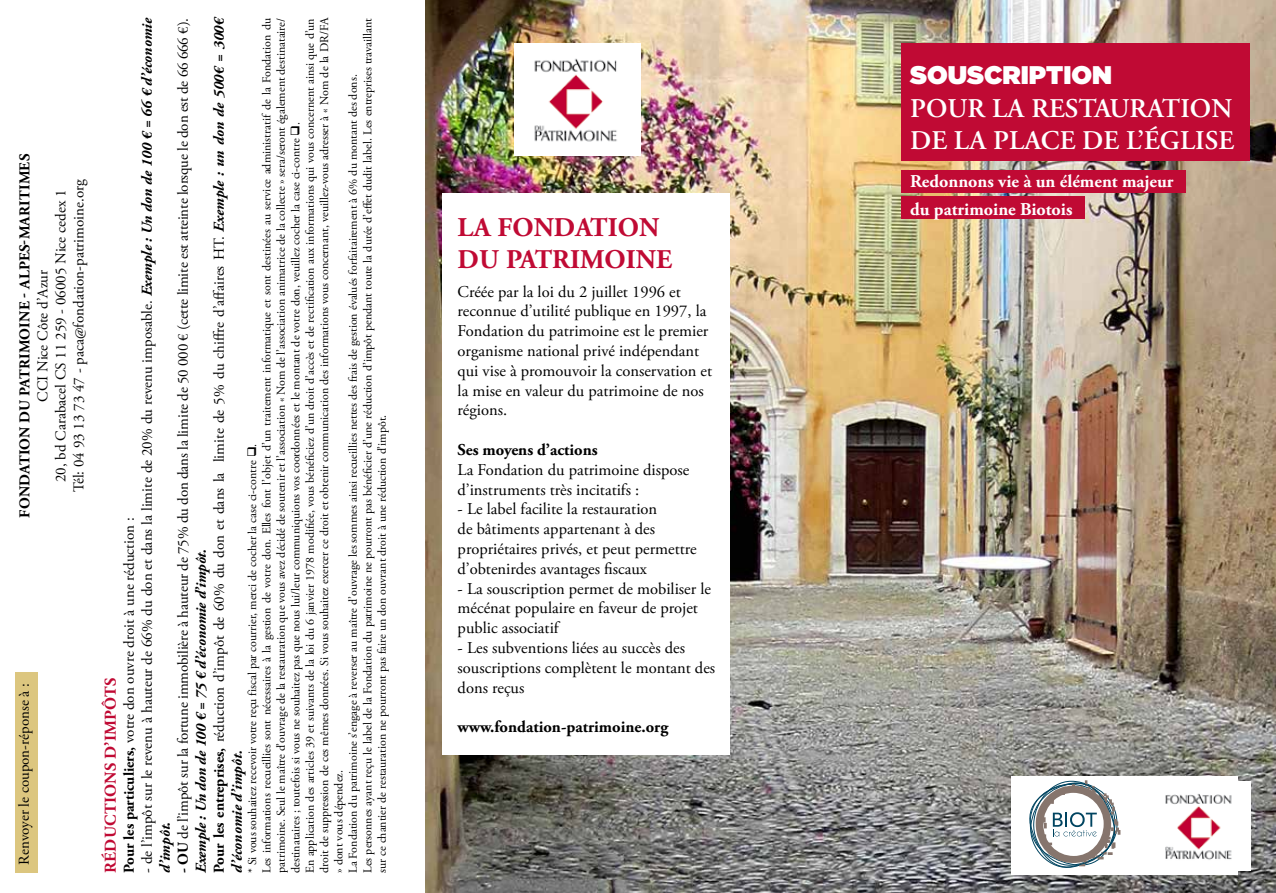
<style>
.page{position:relative;width:1276px;height:893px;background:#fff}
.page>*{position:absolute;margin:0;border:0;box-sizing:border-box;transform-origin:0 0}
.t1{font:600 27px/32.4px "Adobe Garamond";color:#fff}
.t2{font:700 27px/32.4px "Adobe Garamond";color:#c00a34}
.t3{font:900 25.5px "Gotham";color:#fff}
.t4{font:700 18px/27.9px "Adobe Garamond Pro";color:#fff}
.t5{font:16.5px/19.8px "Adobe Garamond Pro";color:#000}
.t6{font:700 16.5px "Adobe Garamond Pro";color:#000}
.t7{font:700 16.5px "Adobe Garamond Pro";letter-spacing:.015em;color:#c00a34}
.t8{font:15px/18px "Adobe Garamond Pro";color:#000}
.t9{font:700 15px "Adobe Garamond Pro";letter-spacing:.015em;color:#000}
.t10{font:12px/14.4px "Adobe Garamond Pro";color:#000}
.s1{font-weight:700;font-style:italic}
.s2{font-weight:700}
</style>
<div class="page">
<img style="left:425px;top:0;width:851px;height:893px">
<div style="left:901px;top:43px;width:348px;height:118px;background:#c00a34"></div>
<div style="left:901px;top:170px;width:284px;height:22px;background:#c00a34"></div>
<div style="left:901px;top:197px;width:184px;height:22px;background:#c00a34"></div>
<div style="left:1011px;top:776px;width:227px;height:98px;background:#fff"></div>
<svg style="left:1029px;top:780px;width:91px;height:88px"></svg>
<img style="left:1165px;top:781px;width:85px;height:90px">
<img style="left:514px;top:43px;width:126px;height:113px">
<div style="left:442px;top:193px;width:287px;height:562px;background:#fff"></div>
<div style="left:15px;top:672px;width:22px;height:201px;background:#dcc67f"></div>
<p class="t9" style="left:16px;top:518px;width:365px;rotate:-90deg">FONDATION DU PATRIMOINE - ALPES-MARITIMES</p>
<p class="t8" style="left:34px;top:492px;width:315px;text-align:center;rotate:-90deg">CCI Nice Côte d’Azur<br>20, bd Carabacel CS 11 259 - 06005 Nice cedex 1<br>Tél: 04 93 13 73 47 - paca@fondation-patrimoine.org</p>
<p class="t8" style="left:16px;top:865px;width:183px;rotate:-90deg">Renvoyer le coupon-réponse à :</p>
<p class="t8" style="left:138px;top:873px;width:857px;rotate:-90deg">- de l’impôt sur le revenu à hauteur de 66% du don et dans la limite de 20% du revenu imposable. <span class="s1">Exemple : Un don de 100 € = 66 € d’économie d’impôt.</span></p>
<p class="t8" style="left:174px;top:873px;width:858px;rotate:-90deg"><span class="s2">- OU</span> de l’impôt sur la fortune immobilière à hauteur de 75% du don dans la limite de 50 000 € (cette limite est atteinte lorsque le don est de 66 666 €).<br><span class="s1">Exemple : Un don de 100 € = 75 € d’économie d’impôt.<br></span><span class="s2">Pour les entreprises,</span> réduction d’impôt de 60% du don et dans la limite de 5% du chiffre d’affaires HT. <span class="s1">Exemple : un don de 500€ = 300€ d’économie d’impôt.</span></p>
<p class="t10" style="left:245px;top:873px;width:857px;rotate:-90deg">* Si vous souhaitez recevoir votre reçu fiscal par courrier, merci de cocher la case ci-contre ❑.<br>Les informations recueillies sont nécessaires à la gestion de votre don. Elles font l’objet d’un traitement informatique et sont destinées au service administratif de la Fondation du patrimoine. Seul le maître d’ouvrage de la restauration que vous avez décidé de soutenir et l’association « Nom de l’association animatrice de la collecte » sera/seront également destinataire/ destinataires ; toutefois si vous ne souhaitez pas que nous lui/leur communiquions vos coordonnées et le montant de votre don, veuillez cocher la case ci-contre ❑.<br>En application des articles 39 et suivants de la loi du 6 janvier 1978 modifiée, vous bénéficiez d’un droit d’accès et de rectification aux informations qui vous concernent ainsi que d’un droit de suppression de ces mêmes données. Si vous souhaitez exercer ce droit et obtenir communication des informations vous concernant, veuillez-vous adresser à « Nom de la DR/FA » dont vous dépendez.<br>La Fondation du patrimoine s’engage à reverser au maître d’ouvrage les sommes ainsi recueillies nettes des frais de gestion évalués forfaitairement à 6% du montant des dons.<br>Les personnes ayant reçu le label de la Fondation du patrimoine ne pourront pas bénéficier d’une réduction d’impôt pendant toute la durée d’effet dudit label. Les entreprises travaillant sur ce chantier de restauration ne pourront pas faire un don ouvrant droit à une réduction d’impôt.</p>
<p class="t8" style="left:120px;top:873px;width:357px;rotate:-90deg"><span class="s2">Pour les particuliers,</span> votre don ouvre droit à une réduction :</p>
<h3 class="t7" style="left:101px;top:873px;width:197px;rotate:-90deg">RÉDUCTIONS D’IMPÔTS</h3>
<h1 class="t2" style="left:457px;top:212px;width:216px">LA FONDATION<br>DU PATRIMOINE</h1>
<p class="t5" style="left:457px;top:282px;width:256px">Créée par la loi du 2 juillet 1996 et reconnue d’utilité publique en 1997, la Fondation du patrimoine est le premier organisme national privé indépendant qui vise à promouvoir la conservation et la mise en valeur du patrimoine de nos régions.</p>
<h3 class="t6" style="left:457px;top:440px;width:142px">Ses moyens d’actions</h3>
<h3 class="t5" style="left:457px;top:460px;width:233px">La Fondation du patrimoine dispose d’instruments très incitatifs :</h3>
<h3 class="t5" style="left:457px;top:500px;width:241px">- Le label facilite la restauration<br>de bâtiments appartenant à des propriétaires privés, et peut permettre d’obtenirdes avantages fiscaux</h3>
<h3 class="t5" style="left:457px;top:579px;width:255px">- La souscription permet de mobiliser le mécénat populaire en faveur de projet public associatif</h3>
<h3 class="t5" style="left:457px;top:638px;width:259px">- Les subventions liées au succès des souscriptions complètent le montant des dons reçus</h3>
<h3 class="t6" style="left:457px;top:717px;width:212px">www.fondation-patrimoine.org</h3>
<h2 class="t3" style="left:910px;top:57px;width:203px">SOUSCRIPTION</h2>
<h1 class="t1" style="left:910px;top:92px;width:325px">POUR LA RESTAURATION<br>DE LA PLACE DE L’ÉGLISE</h1>
<h3 class="t4" style="left:910px;top:168px;width:265px">Redonnons vie à un élément majeur du patrimoine Biotois</h3>
</div>
